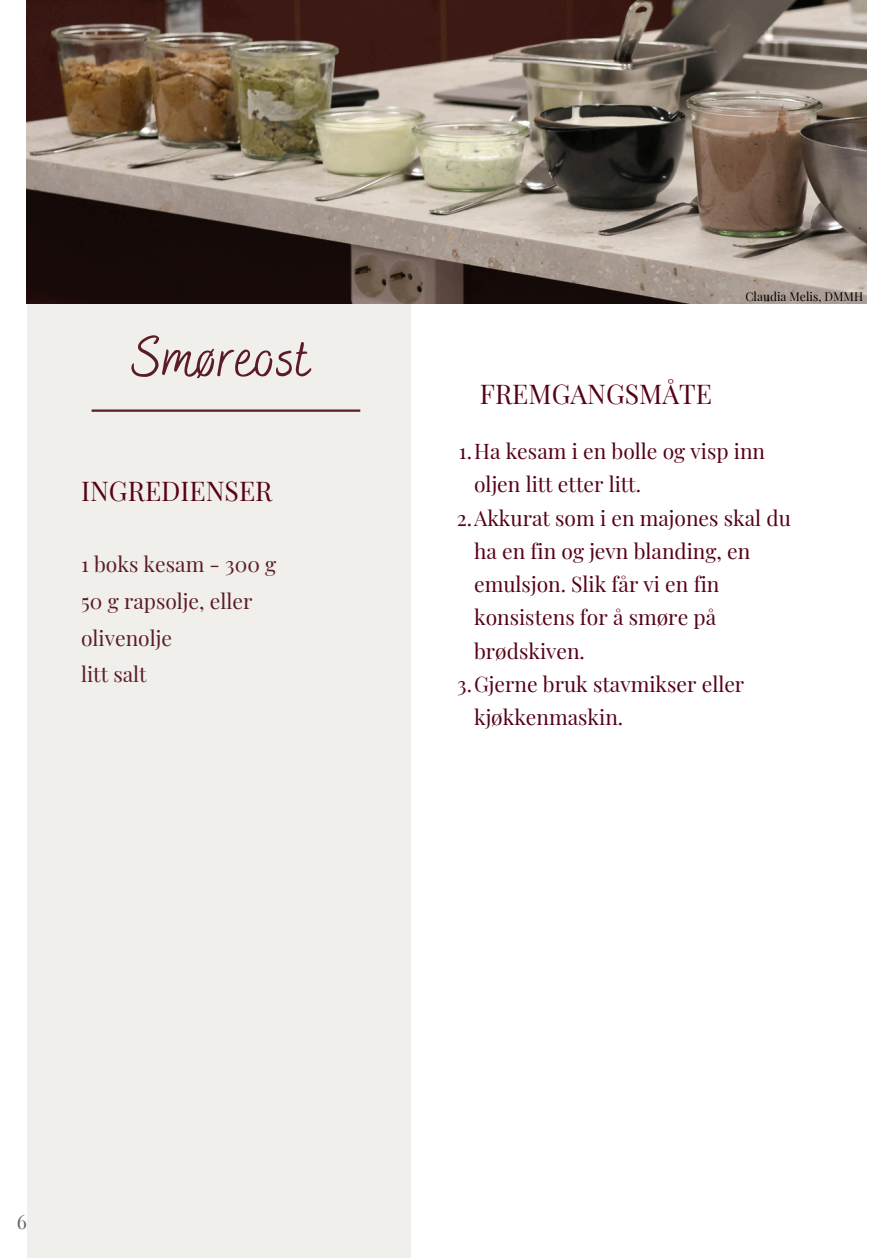
<style>
.page{position:relative;width:894px;height:1258px;background:#fff}
.page>*{position:absolute;margin:0;border:0;box-sizing:border-box;transform-origin:0 0}
.t1{font:57.3px "Bakerie Smooth";color:#5c1c26}
.t2{font:26.7px "Playfair Display";color:#560216}
.t3{font:21px/33.3px "Playfair Display";color:#560216}
.t4{font:21px/36.6px "Playfair Display";color:#5c1c26}
.t5{font:19.5px "Playfair Display";color:#696767}
.t6{font:12px "Playfair Display";color:#000}
</style>
<div class="page">
<img style="left:27px;top:0;width:839px;height:304px">
<div style="left:27px;top:304px;width:383px;height:954px;background:#f0efec"></div>
<hr style="left:92px;top:409px;width:268px;height:3px;background:#5c1c26">
<h3 class="t1" style="left:132px;top:324px;width:179px">Smøreost</h3>
<p class="t2" style="left:81px;top:472px;width:193px">INGREDIENSER</p>
<h2 class="t4" style="left:81px;top:545px;width:197px">1 boks kesam - 300 g<br>50 g rapsolje, eller olivenolje<br>litt salt</h2>
<p class="t6" style="left:745px;top:288px;width:119px">Claudia Melis, DMMH</p>
<p class="t2" style="left:479px;top:375px;width:234px">FREMGANGSMÅTE</p>
<p class="t3" style="left:474px;top:434px;width:292px;text-indent:-15px">1.Ha kesam i en bolle og visp inn oljen litt etter litt.</p>
<h1 class="t3" style="left:474px;top:500px;width:318px;text-indent:-17px">2.Akkurat som i en majones skal du ha en fin og jevn blanding, en emulsjon. Slik får vi en fin konsistens for å smøre på brødskiven.</h1>
<p class="t3" style="left:474px;top:666px;width:271px;text-indent:-17px">3.Gjerne bruk stavmikser eller kjøkkenmaskin.</p>
<h2 class="t5" style="left:17px;top:1208px;width:12px">6</h2>
</div>
